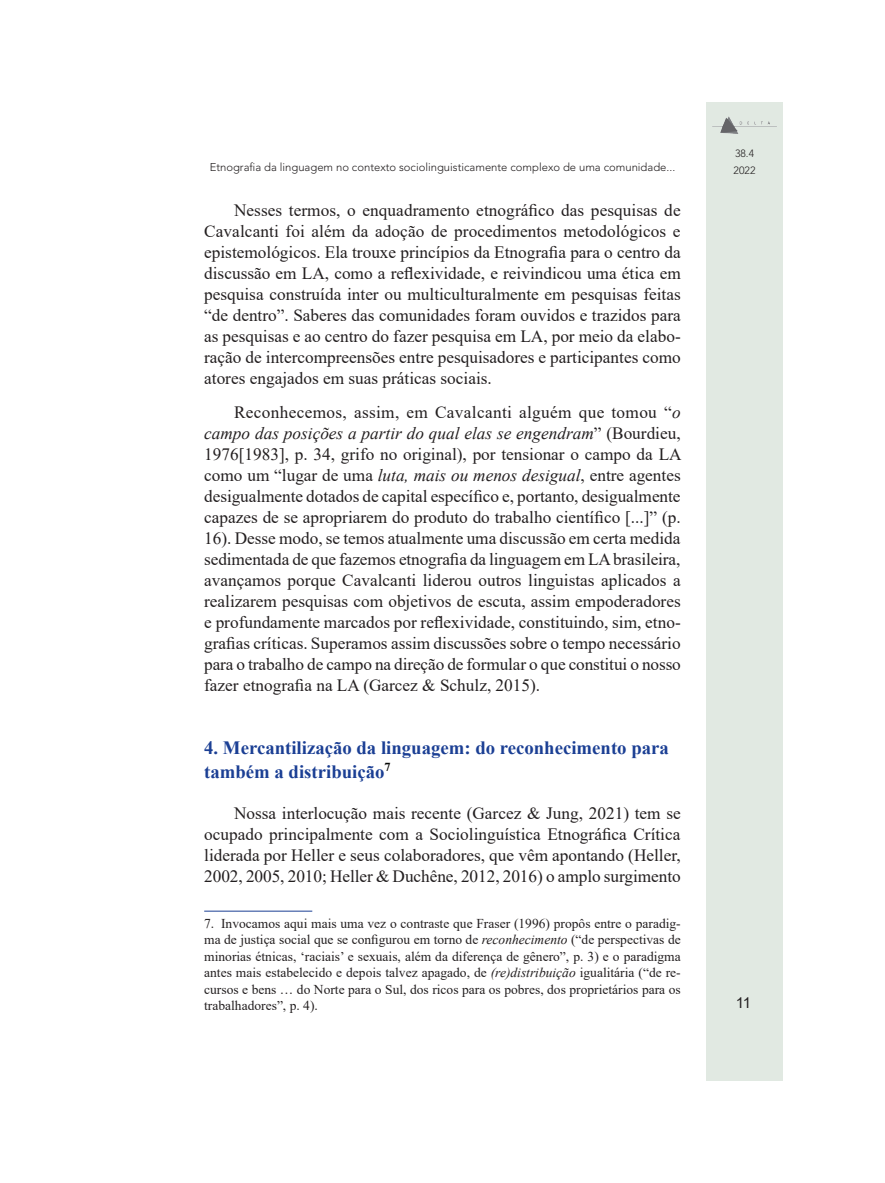
<style>
.page{position:relative;width:885px;height:1183px;background:#fff}
.page>*{position:absolute;margin:0;border:0;box-sizing:border-box;transform-origin:0 0}
.t1{font:700 18.75px/24px "Times New Roman";color:#1b3f94}
.t2{font:17.25px/21px "Times New Roman";color:#231f20;text-align:justify}
.t3{font:15px "Arial";color:#231f20}
.t4{font:13.5px/16.5px "Times New Roman";color:#231f20;text-align:justify}
.t5{font:300 11.25px "Avenir";color:#231f20}
.t6{font:300 10.5px/16.5px "Avenir";color:#231f20}
.s1{font-style:italic}
</style>
<div class="page">
<div style="left:705px;top:102px;width:77px;height:978px;background:#e1e9e2"></div>
<img style="left:712px;top:116px;width:65px;height:18px">
<hr style="left:204px;top:910px;width:108px;height:1px;background:#1b3f94">
<p class="t5" style="left:210px;top:160px;width:467px">Etnografia da linguagem no contexto sociolinguisticamente complexo de uma comunidade...</p>
<p class="t2" style="left:204px;top:199px;width:478px;text-indent:30px">Nesses termos, o enquadramento etnográfico das pesquisas de Cavalcanti foi além da adoção de procedimentos metodológicos e epistemológicos. Ela trouxe princípios da Etnografia para o centro da discussão em LA, como a reflexividade, e reivindicou uma ética em pesquisa construída inter ou multiculturalmente em pesquisas feitas “de dentro”. Saberes das comunidades foram ouvidos e trazidos para as pesquisas e ao centro do fazer pesquisa em LA, por meio da elabo&shy;ração de intercompreensões entre pesquisadores e participantes como atores engajados em suas práticas sociais.</p>
<p class="t2" style="left:204px;top:401px;width:479px;text-indent:30px">Reconhecemos, assim, em Cavalcanti alguém que tomou “<span class="s1">o campo das posições a partir do qual elas se engendram</span>” (Bourdieu, 1976[1983], p. 34, grifo no original), por tensionar o campo da LA como um “lugar de uma <span class="s1">luta, mais ou menos desigual</span>, entre agentes desigualmente dotados de capital específico e, portanto, desigualmente capazes de se apropriarem do produto do trabalho científico [...]” (p.<br>16). Desse modo, se temos atualmente uma discussão em certa medida sedimentada de que fazemos etnografia da linguagem em LA brasileira, avançamos porque Cavalcanti liderou outros linguistas aplicados a realizarem pesquisas com objetivos de escuta, assim empoderadores e profundamente marcados por reflexividade, constituindo, sim, etno&shy;grafias críticas. Superamos assim discussões sobre o tempo necessário para o trabalho de campo na direção de formular o que constitui o nosso fazer etnografia na LA (Garcez &amp; Schulz, 2015).</p>
<p class="t1" style="left:204px;top:734px;width:466px">4. Mercantilização da linguagem: do reconhecimento para também a distribuição<sup>7</sup></p>
<p class="t2" style="left:204px;top:802px;width:478px;text-indent:30px">Nossa interlocução mais recente (Garcez &amp; Jung, 2021) tem se ocupado principalmente com a Sociolinguística Etnográfica Crítica liderada por Heller e seus colaboradores, que vêm apontando (Heller, 2002, 2005, 2010; Heller &amp; Duchêne, 2012, 2016) o amplo surgimento</p>
<p class="t4" style="left:204px;top:914px;width:478px">7. Invocamos aqui mais uma vez o contraste que Fraser (1996) propôs entre o paradig&shy;ma de justiça social que se configurou em torno de <span class="s1">reconhecimento</span> (“de perspectivas de minorias étnicas, ‘raciais’ e sexuais, além da diferença de gênero”, p. 3) e o paradigma antes mais estabelecido e depois talvez apagado, de <span class="s1">(re)distribuição</span> igualitária (“de re&shy;cursos e bens … do Norte para o Sul, dos ricos para os pobres, dos proprietários para os trabalhadores”, p. 4).</p>
<p class="t6" style="left:733px;top:145px;width:23px">38.4<br>2022</p>
<p class="t3" style="left:735px;top:991px;width:17px">11</p>
</div>
